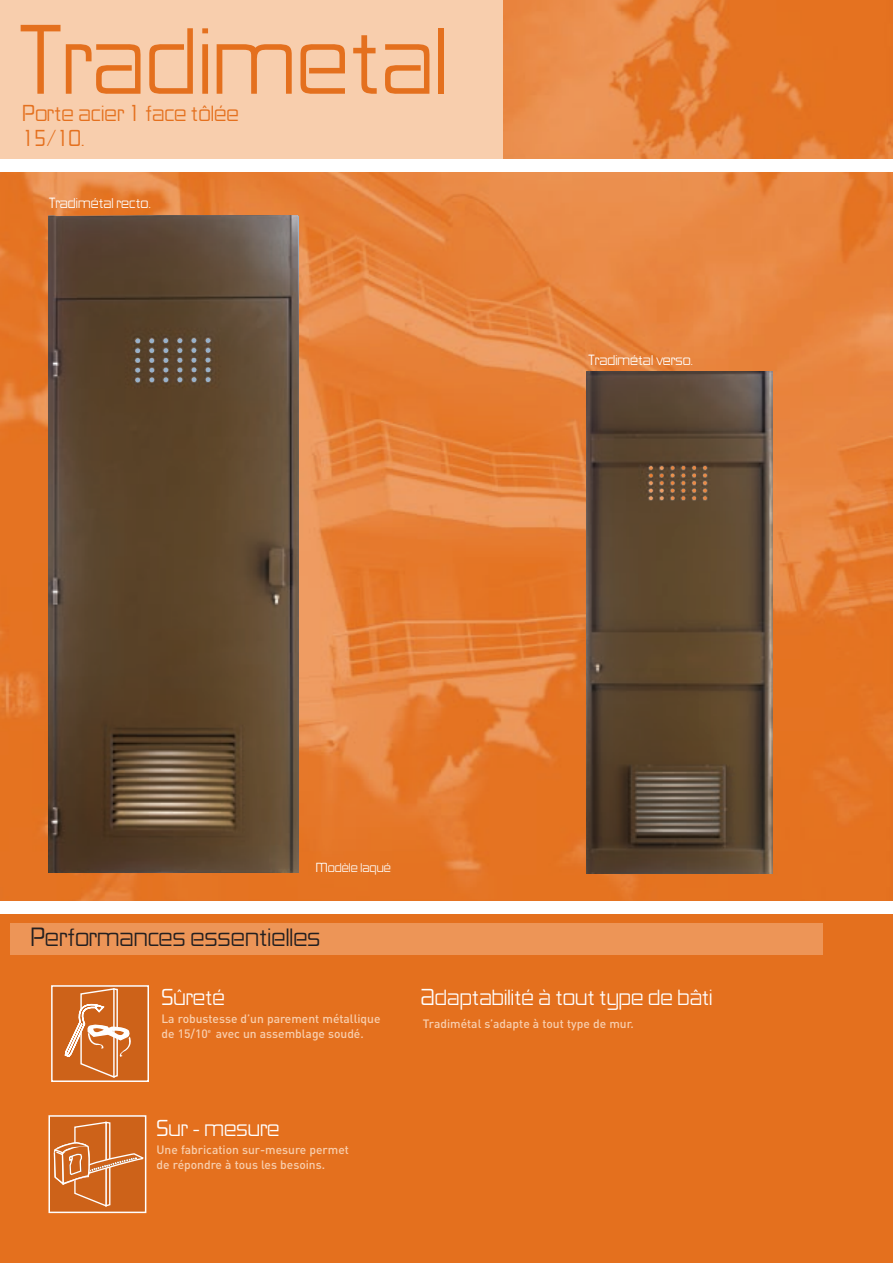
<style>
.page{position:relative;width:893px;height:1263px;background:#fff}
.page>*{position:absolute;margin:0;border:0;box-sizing:border-box;transform-origin:0 0}
.t1{font:89.7px "OPTI Stabile Xtra Light Ag";color:#e4701e}
.t2{font:24px "OPTI Stabile Xtra Light Ag";color:#231f20}
.t3{font:21px "OPTI Stabile Xtra Light Ag";color:#fff}
.t4{font:21px/25.2px "OPTI Stabile Xtra Light Ag";color:#e4701e}
.t5{font:13.5px "OPTI Stabile Xtra Light Ag";color:#fff}
.t6{font:500 12px/14.4px "DIN";color:#f8cead}
.t7{font:12px "OPTI Stabile Xtra Light Ag";color:#fff}
</style>
<div class="page">
<div style="left:0;top:906px;width:893px;height:357px;background:#e4701e"></div>
<div style="left:10px;top:923px;width:813px;height:31px;background:#ed9557"></div>
<img style="left:0;top:0;width:893px;height:901px">
<div style="left:0;top:901px;width:893px;height:13px;background:#fff"></div>
<div style="left:0;top:0;width:502px;height:159px;background:#f8cead"></div>
<div style="left:0;top:159px;width:893px;height:13px;background:#fff"></div>
<img style="left:48px;top:216px;width:251px;height:656px">
<img style="left:587px;top:371px;width:186px;height:503px">
<div style="left:52px;top:986px;width:96px;height:95px;background:#cd6219"></div>
<svg style="left:64px;top:988px;width:67px;height:90px"></svg>
<div style="left:51px;top:985px;width:98px;height:97px;border:2px solid #fff"></div>
<div style="left:49px;top:1116px;width:97px;height:96px;background:#cd6219"></div>
<svg style="left:53px;top:1121px;width:90px;height:86px"></svg>
<div style="left:48px;top:1115px;width:98px;height:98px;border:2px solid #fff"></div>
<h1 class="t1" style="left:20px;top:4px;width:430px">Tradimetal</h1>
<h3 class="t4" style="left:22px;top:100px;width:218px">Porte acier 1 face tôlée<br>15/10.</h3>
<p class="t5" style="left:49px;top:195px;width:103px">Tradimétal recto.</p>
<p class="t5" style="left:589px;top:351px;width:106px">Tradimétal verso.</p>
<p class="t7" style="left:316px;top:860px;width:76px">Modèle laqué</p>
<h2 class="t2" style="left:30px;top:922px;width:292px">Performances essentielles</h2>
<h3 class="t3" style="left:161px;top:984px;width:65px">Sûreté</h3>
<p class="t6" style="left:161px;top:1011px;width:221px">La robustesse d’un parement métallique de 15/10<sup>e</sup> avec un assemblage soudé.</p>
<h3 class="t3" style="left:157px;top:1115px;width:125px">Sur - mesure</h3>
<p class="t6" style="left:157px;top:1142px;width:194px">Une fabrication sur-mesure permet de répondre à tous les besoins.</p>
<h3 class="t3" style="left:421px;top:984px;width:293px">Adaptabilité à tout type de bâti</h3>
<p class="t6" style="left:423px;top:1016px;width:213px">Tradimétal s’adapte à tout type de mur.</p>
</div>
